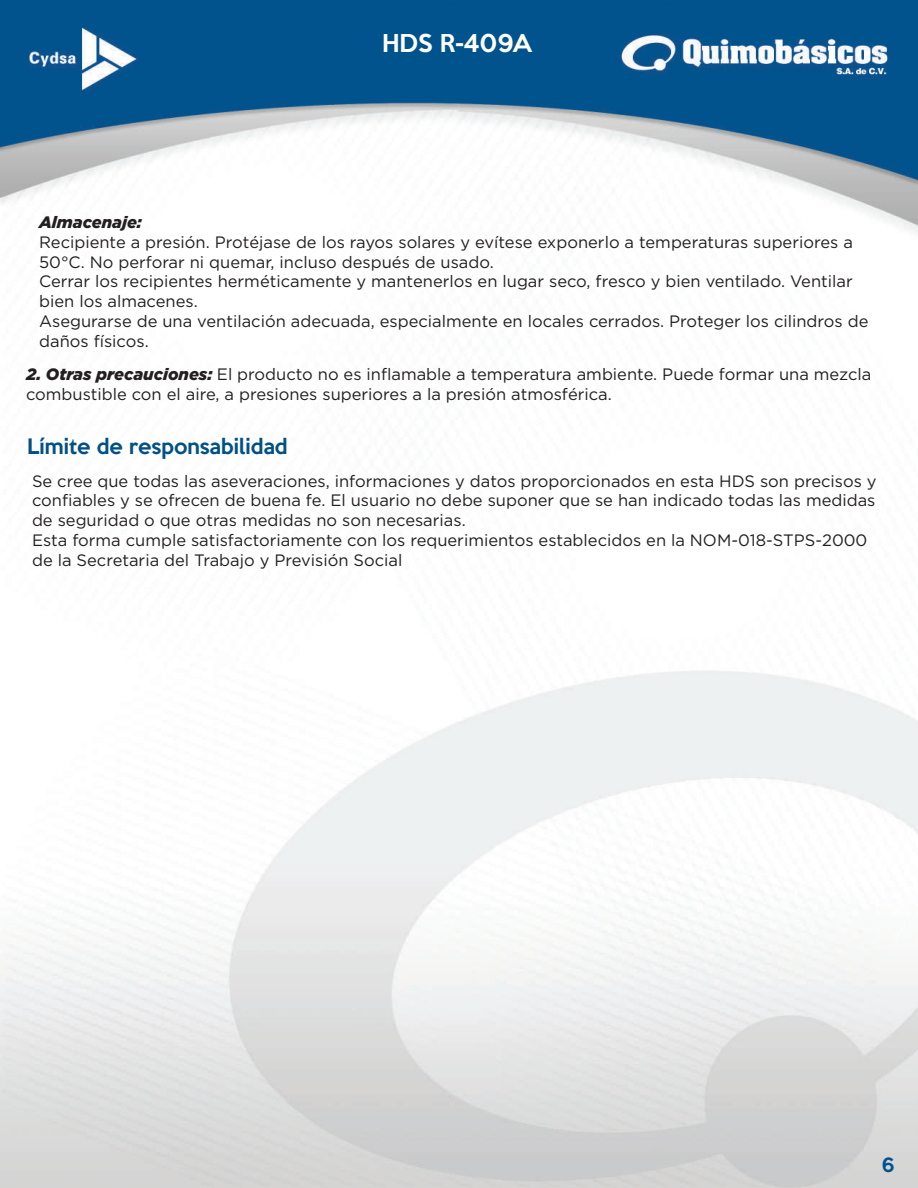
<style>
.page{position:relative;width:918px;height:1188px;background:#fff}
.page>*{position:absolute;margin:0;border:0;box-sizing:border-box;transform-origin:0 0}
.t1{font:500 22.5px "Keep Calm";color:#fff}
.t2{font:500 19.5px "Keep Calm";color:#015185}
.t3{font:500 18px "Keep Calm";color:#01538e}
.t4{font:16.5px/19.8px "Gotham";color:#231f20}
.t5{font:italic 900 16.5px "Gotham";color:#231f20}
.s1{font-weight:900;font-style:italic}
</style>
<div class="page">
<img style="left:0;top:0;width:918px;height:1188px">
<h1 class="t1" style="left:382px;top:24px;width:152px">HDS R-409A</h1>
<p class="t5" style="left:39px;top:211px;width:104px">Almacenaje:</p>
<p class="t4" style="left:39px;top:232px;width:831px">Recipiente a presión. Protéjase de los rayos solares y evítese exponerlo a temperaturas superiores a 50°C. No perforar ni quemar, incluso después de usado.<br>Cerrar los recipientes herméticamente y mantenerlos en lugar seco, fresco y bien ventilado. Ventilar bien los almacenes.<br>Asegurarse de una ventilación adecuada, especialmente en locales cerrados. Proteger los cilindros de daños físicos.</p>
<p class="t4" style="left:26px;top:364px;width:847px"><span class="s1">2. Otras precauciones:</span> El producto no es inflamable a temperatura ambiente. Puede formar una mezcla combustible con el aire, a presiones superiores a la presión atmosférica.</p>
<p class="t2" style="left:27px;top:429px;width:262px">Límite de responsabilidad</p>
<p class="t4" style="left:32px;top:470px;width:846px">Se cree que todas las aseveraciones, informaciones y datos proporcionados en esta HDS son precisos y confiables y se ofrecen de buena fe. El usuario no debe suponer que se han indicado todas las medidas de seguridad o que otras medidas no son necesarias.<br>Esta forma cumple satisfactoriamente con los requerimientos establecidos en la NOM-018-STPS-2000 de la Secretaria del Trabajo y Previsión Social</p>
<p class="t3" style="left:882px;top:1149px;width:15px">6</p>
</div>
